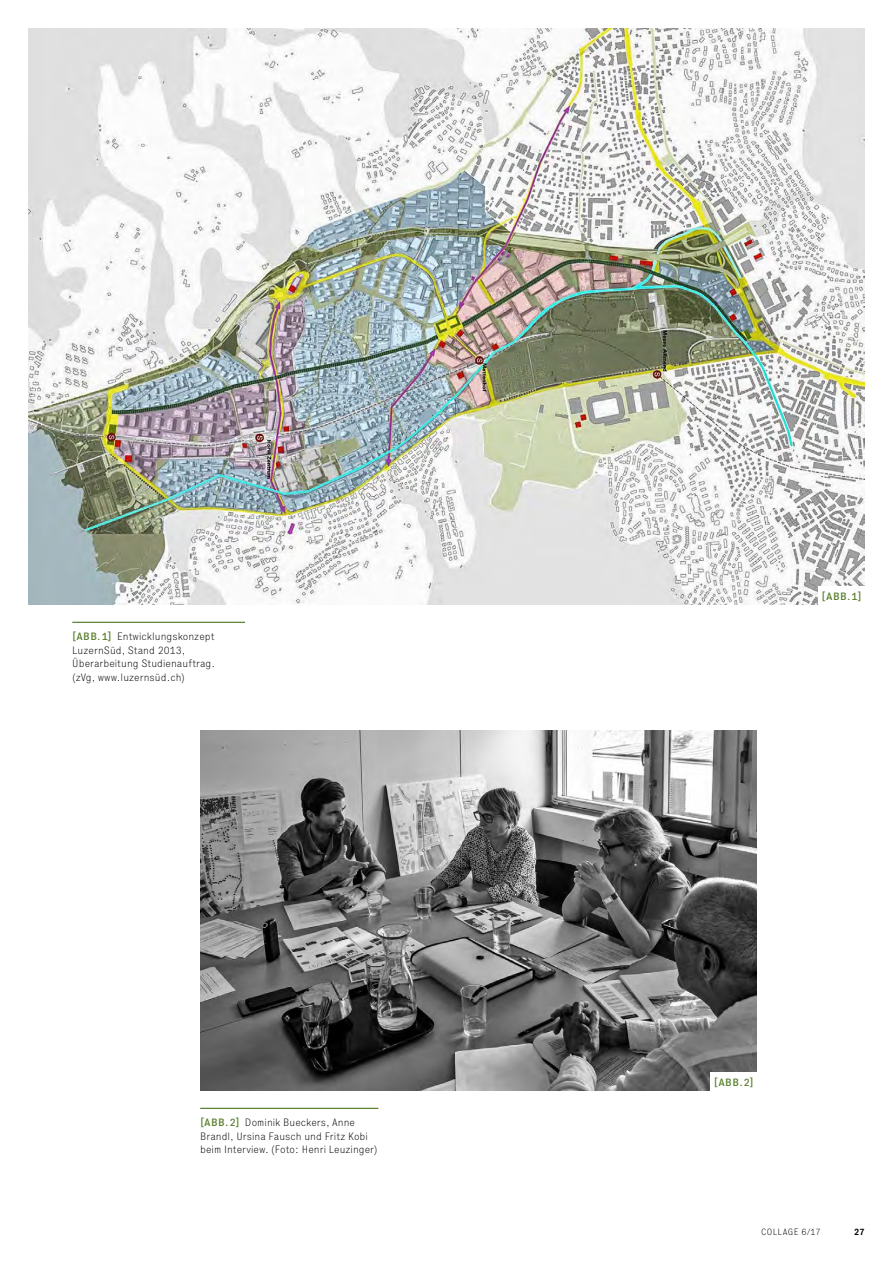
<style>
.page{position:relative;width:893px;height:1263px;background:#fff}
.page>*{position:absolute;margin:0;border:0;box-sizing:border-box;transform-origin:0 0}
.t1{font:100 10.5px/13.5px "Executive 35";letter-spacing:.005em;color:#000}
.t2{font:500 10.5px "Executive 65";letter-spacing:.035em;color:#5c8131}
.t3{font:100 9px "Executive 35";letter-spacing:.04em;color:#000}
.t4{font:700 9px "Executive 75";color:#000}
.s1{font-family:"Executive 65";font-weight:500;color:#5c8131}
</style>
<div class="page">
<img style="left:28px;top:28px;width:836px;height:576px">
<img style="left:200px;top:730px;width:557px;height:360px">
<hr style="left:72px;top:622px;width:173px;height:1px;background:#5c8131">
<hr style="left:200px;top:1108px;width:178px;height:1px;background:#5c8131">
<div style="left:818px;top:586px;width:47px;height:19px;background:#fff"></div>
<div style="left:710px;top:1072px;width:48px;height:19px;background:#fff"></div>
<p class="t1" style="left:72px;top:630px;width:144px"><span class="s1">[ABB.1]</span> Entwicklungskonzept<br>LuzernSüd, Stand 2013,<br>Überarbeitung Studienauftrag. (zVg, www.luzernsüd.ch)</p>
<p class="t1" style="left:200px;top:1116px;width:179px"><span class="s1">[ABB.2]</span> Dominik Bueckers, Anne<br>Brandl, Ursina Fausch und Fritz Kobi beim Interview. (Foto: Henri Leuzinger)</p>
<p class="t2" style="left:821px;top:589px;width:42px">[ABB.1]</p>
<p class="t2" style="left:714px;top:1075px;width:41px">[ABB.2]</p>
<p class="t3" style="left:761px;top:1226px;width:61px">COLLAGE 6/17</p>
<p class="t4" style="left:854px;top:1225px;width:12px">27</p>
</div>
